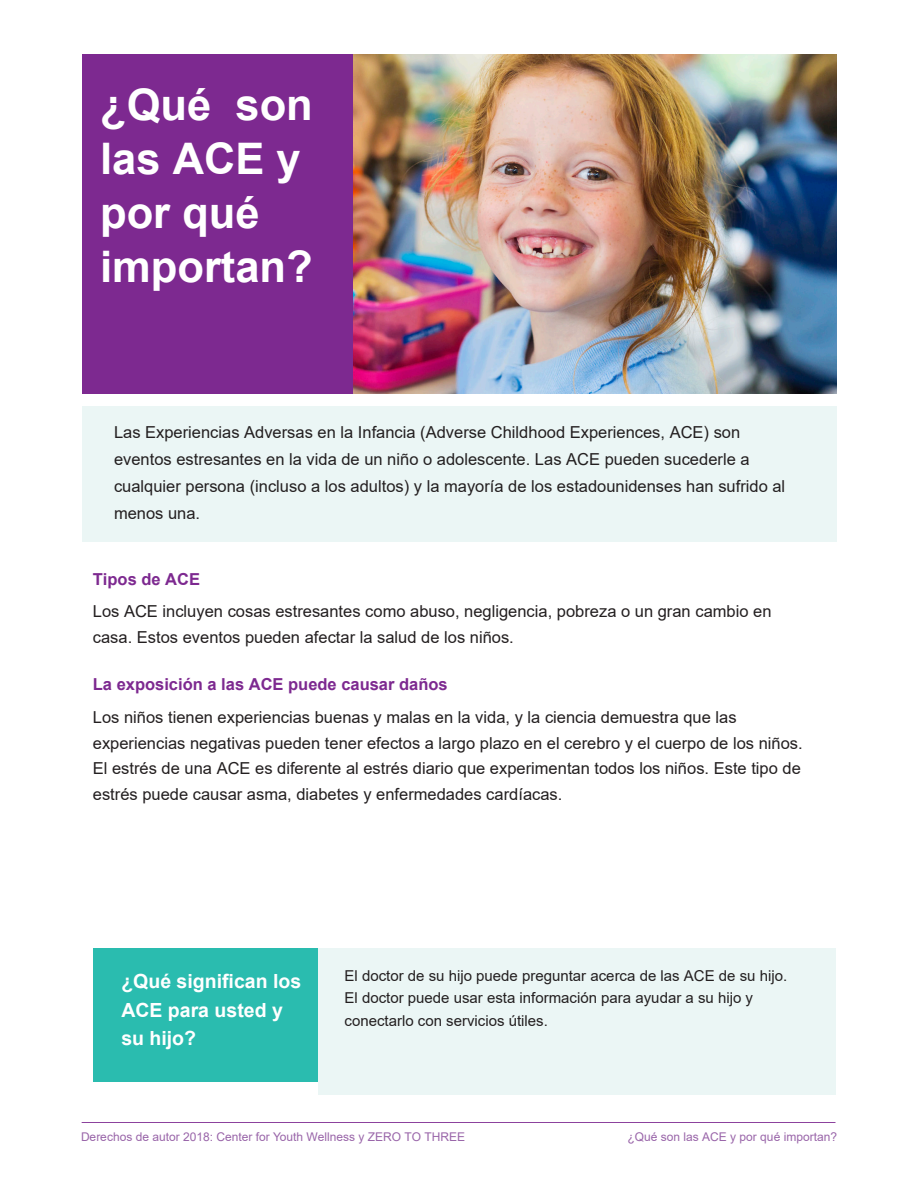
<style>
.page{position:relative;width:918px;height:1188px;background:#fff}
.page>*{position:absolute;margin:0;border:0;box-sizing:border-box;transform-origin:0 0}
.t1{font:700 43.5px/54px "Arial";color:#fff}
.t2{font:700 19.5px/28.5px "Arial";color:#fff}
.t3{font:16.5px/27px "Arial";color:#231f20}
.t4{font:15px/22.5px "Arial";color:#231f20}
.t5{font:12px "Arial";color:#9965a9}
.s1{font-weight:700;color:#7d2990}
</style>
<div class="page">
<hr style="left:82px;top:1122px;width:753px;height:1px;background:#7d2990">
<div style="left:318px;top:948px;width:518px;height:146px;background:#ebf6f5"></div>
<div style="left:93px;top:948px;width:225px;height:133px;background:#2abcaf"></div>
<img style="left:353px;top:54px;width:484px;height:339px">
<div style="left:82px;top:54px;width:271px;height:339px;background:#7d2990"></div>
<div style="left:82px;top:406px;width:755px;height:136px;background:#ebf6f5"></div>
<p class="t1" style="left:100px;top:78px;width:214px">¿Qué son las ACE y por qué importan?</p>
<p class="t3" style="left:114px;top:419px;width:673px">Las Experiencias Adversas en la Infancia (Adverse Childhood Experiences, ACE) son eventos estresantes en la vida de un niño o adolescente. Las ACE pueden sucederle a cualquier persona (incluso a los adultos) y la mayoría de los estadounidenses han sufrido al menos una.</p>
<p class="t3" style="left:93px;top:562px;width:680px;line-height:32.7px"><span class="s1">Tipos de ACE<br></span>Los ACE incluyen cosas estresantes como abuso, negligencia, pobreza o un gran cambio en</p>
<p class="t3" style="left:93px;top:623px;width:422px">casa. Estos eventos pueden afectar la salud de los niños.</p>
<p class="t3" style="left:93px;top:668px;width:645px;line-height:32.7px"><span class="s1">La exposición a las ACE puede causar daños<br></span>Los niños tienen experiencias buenas y malas en la vida, y la ciencia demuestra que las</p>
<p class="t3" style="left:93px;top:730px;width:711px;line-height:25.5px;text-align:justify">experiencias negativas pueden tener efectos a largo plazo en el cerebro y el cuerpo de los niños.<br>El estrés de una ACE es diferente al estrés diario que experimentan todos los niños. Este tipo de estrés puede causar asma, diabetes y enfermedades cardíacas.</p>
<p class="t2" style="left:121px;top:967px;width:181px">¿Qué significan los<br>ACE para usted y su hijo?</p>
<p class="t4" style="left:345px;top:964px;width:444px">El doctor de su hijo puede preguntar acerca de las ACE de su hijo.<br>El doctor puede usar esta información para ayudar a su hijo y conectarlo con servicios útiles.</p>
<p class="t5" style="left:81px;top:1129px;width:386px">Derechos de autor 2018: Center for Youth Wellness y ZERO TO THREE</p>
<p class="t5" style="left:628px;top:1129px;width:211px">¿Qué son las ACE y por qué importan?</p>
</div>
